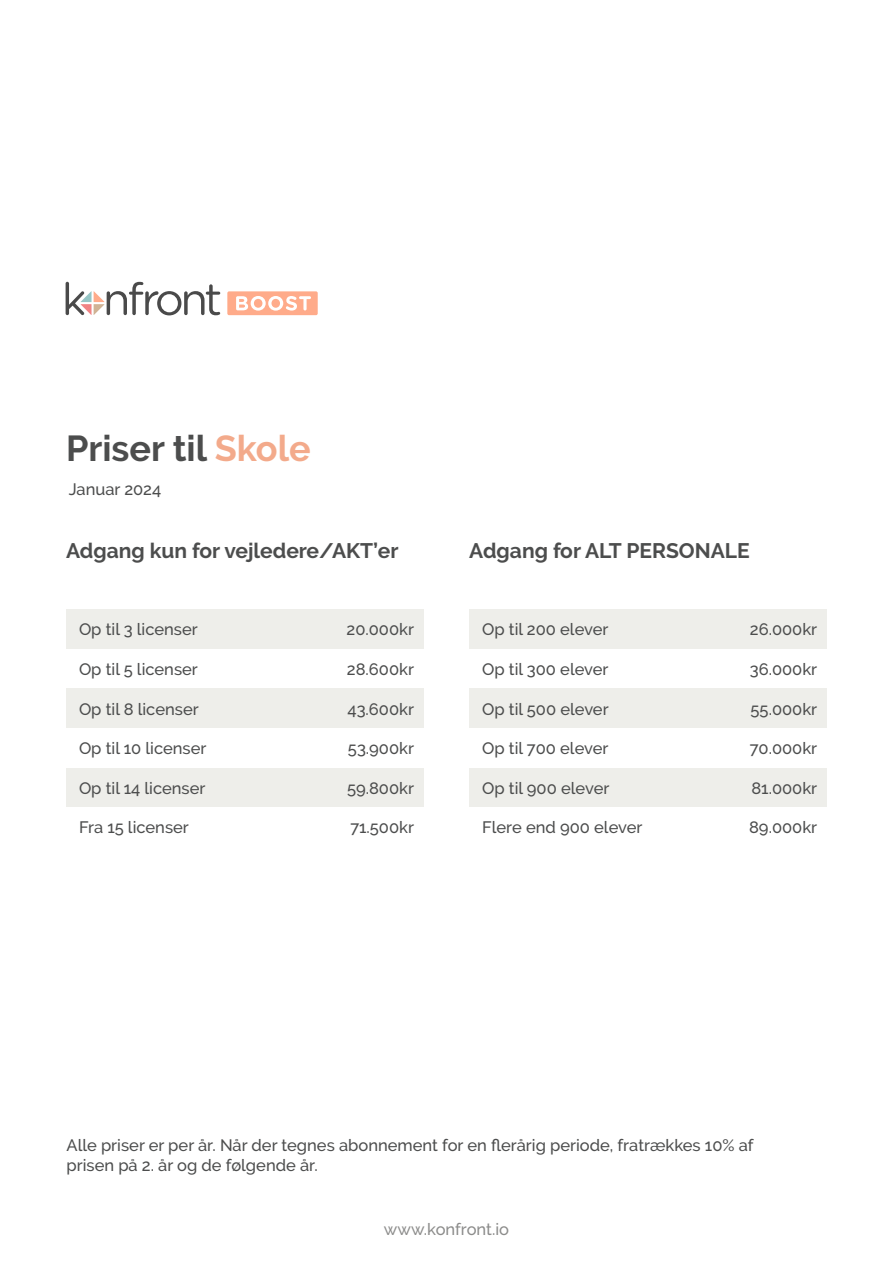
<style>
.page{position:relative;width:893px;height:1263px;background:#fff}
.page>*{position:absolute;margin:0;border:0;box-sizing:border-box;transform-origin:0 0}
.t1{font:700 36px "Raleway";color:#4c4d4d}
.t2{font:700 21px "Raleway";color:#4c4d4d}
.t3{font:500 16.5px/19.8px "Raleway";color:#4c4d4d}
.t4{font:500 16.5px "Raleway";color:#8c8c8b}
.s1{color:#f3aa8b}
</style>
<div class="page">
<div style="left:66px;top:609px;width:358px;height:40px;background:#eeeeea"></div>
<div style="left:66px;top:689px;width:358px;height:39px;background:#eeeeea"></div>
<div style="left:66px;top:768px;width:358px;height:40px;background:#eeeeea"></div>
<div style="left:469px;top:609px;width:358px;height:40px;background:#eeeeea"></div>
<div style="left:469px;top:689px;width:358px;height:39px;background:#eeeeea"></div>
<div style="left:469px;top:768px;width:358px;height:40px;background:#eeeeea"></div>
<svg style="left:66px;top:282px;width:154px;height:33px"></svg>
<div style="left:227px;top:291px;width:91px;height:24px;background:#ffab8a;border-radius:2px"></div>
<svg style="left:236px;top:296px;width:75px;height:15px"></svg>
<h1 class="t1" style="left:66px;top:427px;width:246px">Priser til <span class="s1">Skole</span></h1>
<p class="t3" style="left:69px;top:479px;width:94px">Januar 2024</p>
<p class="t2" style="left:66px;top:538px;width:334px">Adgang kun for vejledere/AKT’er</p>
<p class="t3" style="left:79px;top:619px;width:120px">Op til 3 licenser</p>
<p class="t3" style="left:347px;top:619px;width:69px">20.000kr</p>
<p class="t3" style="left:79px;top:659px;width:120px">Op til 5 licenser</p>
<p class="t3" style="left:347px;top:659px;width:69px">28.600kr</p>
<p class="t3" style="left:79px;top:699px;width:121px">Op til 8 licenser</p>
<p class="t3" style="left:347px;top:699px;width:68px">43.600kr</p>
<p class="t3" style="left:79px;top:738px;width:129px">Op til 10 licenser</p>
<p class="t3" style="left:348px;top:738px;width:68px">53.900kr</p>
<p class="t3" style="left:79px;top:778px;width:128px">Op til 14 licenser</p>
<p class="t3" style="left:347px;top:778px;width:69px">59.800kr</p>
<p class="t3" style="left:79px;top:818px;width:111px">Fra 15 licenser</p>
<p class="t3" style="left:350px;top:818px;width:65px">71.500kr</p>
<p class="t2" style="left:469px;top:538px;width:282px">Adgang for ALT PERSONALE</p>
<p class="t3" style="left:482px;top:619px;width:128px">Op til 200 elever</p>
<p class="t3" style="left:750px;top:619px;width:69px">26.000kr</p>
<p class="t3" style="left:482px;top:659px;width:128px">Op til 300 elever</p>
<p class="t3" style="left:750px;top:659px;width:69px">36.000kr</p>
<p class="t3" style="left:482px;top:699px;width:128px">Op til 500 elever</p>
<p class="t3" style="left:751px;top:699px;width:68px">55.000kr</p>
<p class="t3" style="left:482px;top:738px;width:128px">Op til 700 elever</p>
<p class="t3" style="left:750px;top:738px;width:69px">70.000kr</p>
<p class="t3" style="left:482px;top:778px;width:129px">Op til 900 elever</p>
<p class="t3" style="left:751px;top:778px;width:67px">81.000kr</p>
<p class="t3" style="left:482px;top:818px;width:162px">Flere end 900 elever</p>
<p class="t3" style="left:749px;top:818px;width:70px">89.000kr</p>
<p class="t3" style="left:66px;top:1135px;width:688px">Alle priser er per år. Når der tegnes abonnement for en flerårig periode, fratrækkes 10% af prisen på 2. år og de følgende år.</p>
<p class="t4" style="left:384px;top:1219px;width:127px">www.konfront.io</p>
</div>
